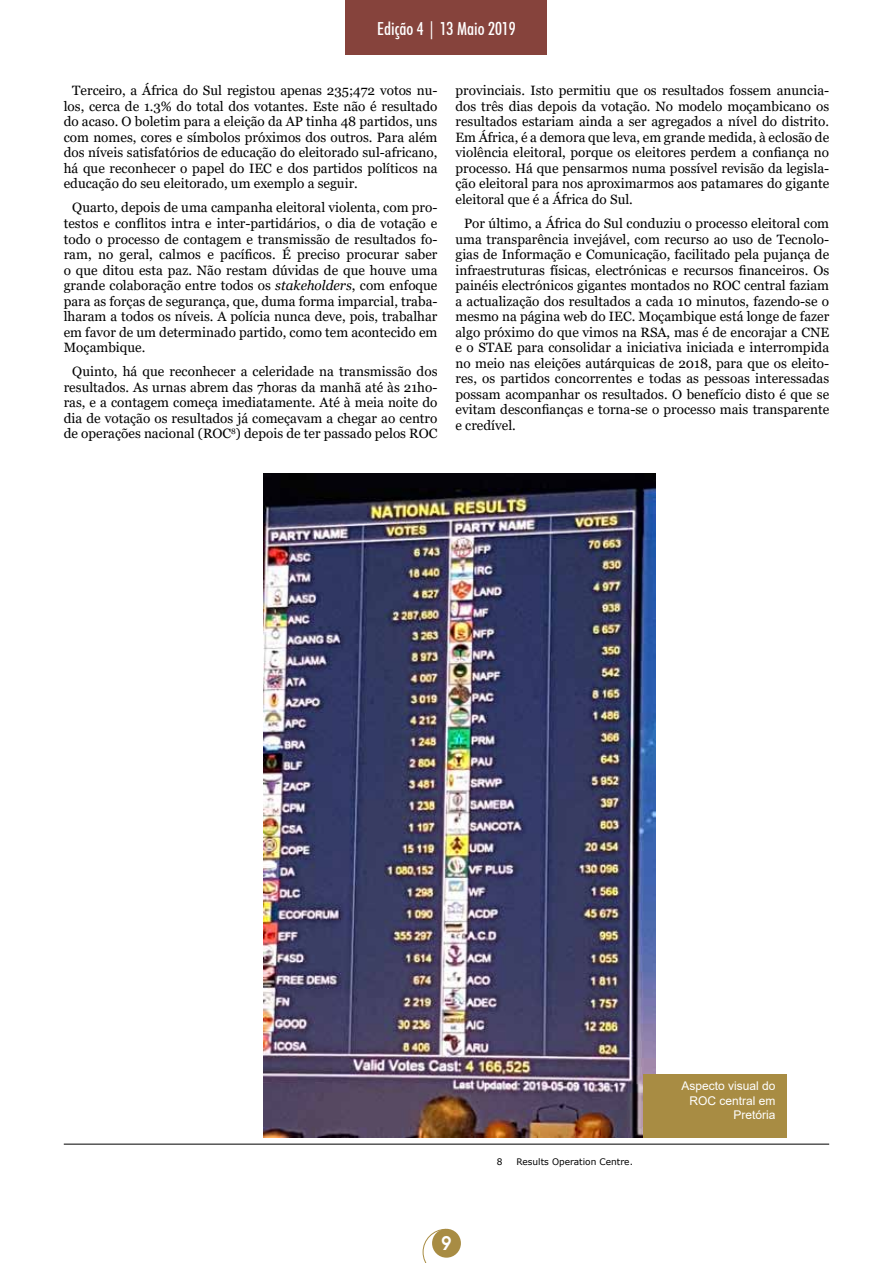
<style>
.page{position:relative;width:893px;height:1263px;background:#fff}
.page>*{position:absolute;margin:0;border:0;box-sizing:border-box;transform-origin:0 0}
.t1{font:500 condensed 18px "Futura BT";color:#fff}
.t2{font:700 18px "Arca Majora 3";color:#fff}
.t3{font:13.5px/15.5px "Georgia";color:#000;text-align:justify}
.t4{font:12px/14.4px "Arial";color:#fff;text-align:right}
.t5{font:9px "Verdana";color:#000}
.s1{font-style:italic}
</style>
<div class="page">
<div style="left:345px;top:0;width:202px;height:54px;background:#86433c"></div>
<svg style="left:422px;top:1228px;width:39px;height:35px"></svg>
<img style="left:264px;top:473px;width:391px;height:665px">
<div style="left:643px;top:1074px;width:143px;height:64px;background:#a88c43"></div>
<hr style="left:64px;top:1144px;width:765px;height:1px;background:#000">
<h1 class="t1" style="left:377px;top:17px;width:140px">Edição 4 | 13 Maio 2019</h1>
<p class="t3" style="left:64px;top:83px;width:375px;text-indent:9px">Terceiro, a África do Sul registou apenas 235;472 votos nu&shy;los, cerca de 1.3% do total dos votantes. Este não é resultado do acaso. O boletim para a eleição da AP tinha 48 partidos, uns com nomes, cores e símbolos próximos dos outros. Para além dos níveis satisfatórios de educação do eleitorado sul-africano, há que reconhecer o papel do IEC e dos partidos políticos na educação do seu eleitorado, um exemplo a seguir.</p>
<p class="t3" style="left:64px;top:200px;width:375px;text-indent:9px">Quarto, depois de uma campanha eleitoral violenta, com pro&shy;testos e conflitos intra e inter-partidários, o dia de votação e todo o processo de contagem e transmissão de resultados fo&shy;ram, no geral, calmos e pacíficos. É preciso procurar saber o que ditou esta paz. Não restam dúvidas de que houve uma grande colaboração entre todos os <span class="s1">stakeholders</span>, com enfoque para as forças de segurança, que, duma forma imparcial, traba&shy;lharam a todos os níveis. A polícia nunca deve, pois, trabalhar em favor de um determinado partido, como tem acontecido em Moçambique.</p>
<p class="t3" style="left:64px;top:364px;width:375px;text-indent:9px">Quinto, há que reconhecer a celeridade na transmissão dos resultados. As urnas abrem das 7horas da manhã até às 21ho&shy;ras, e a contagem começa imediatamente. Até à meia noite do dia de votação os resultados já começavam a chegar ao centro de operações nacional (ROC<sup>8</sup>) depois de ter passado pelos ROC</p>
<p class="t3" style="left:455px;top:83px;width:375px">provinciais. Isto permitiu que os resultados fossem anuncia&shy;dos três dias depois da votação. No modelo moçambicano os resultados estariam ainda a ser agregados a nível do distrito.<br>Em África, é a demora que leva, em grande medida, à eclosão de violência eleitoral, porque os eleitores perdem a confiança no processo. Há que pensarmos numa possível revisão da legisla&shy;ção eleitoral para nos aproximarmos aos patamares do gigante eleitoral que é a África do Sul.</p>
<p class="t3" style="left:455px;top:216px;width:375px;text-indent:9px">Por último, a África do Sul conduziu o processo eleitoral com uma transparência invejável, com recurso ao uso de Tecnolo&shy;gias de Informação e Comunicação, facilitado pela pujança de infraestruturas físicas, electrónicas e recursos financeiros. Os painéis electrónicos gigantes montados no ROC central faziam a actualização dos resultados a cada 10 minutos, fazendo-se o mesmo na página web do IEC. Moçambique está longe de fazer algo próximo do que vimos na RSA, mas é de encorajar a CNE e o STAE para consolidar a iniciativa iniciada e interrompida no meio nas eleições autárquicas de 2018, para que os eleito&shy;res, os partidos concorrentes e todas as pessoas interessadas possam acompanhar os resultados. O benefício disto é que se evitam desconfianças e torna-se o processo mais transparente e credível.</p>
<p class="t5" style="left:497px;top:1156px;width:7px">8</p>
<p class="t5" style="left:516px;top:1156px;width:118px">Results Operation Centre.</p>
<p class="t4" style="left:682px;top:1078px;width:96px">Aspecto visual do<br>ROC central em<br>Pretória</p>
<h1 class="t2" style="left:441px;top:1227px;width:12px">9</h1>
</div>
